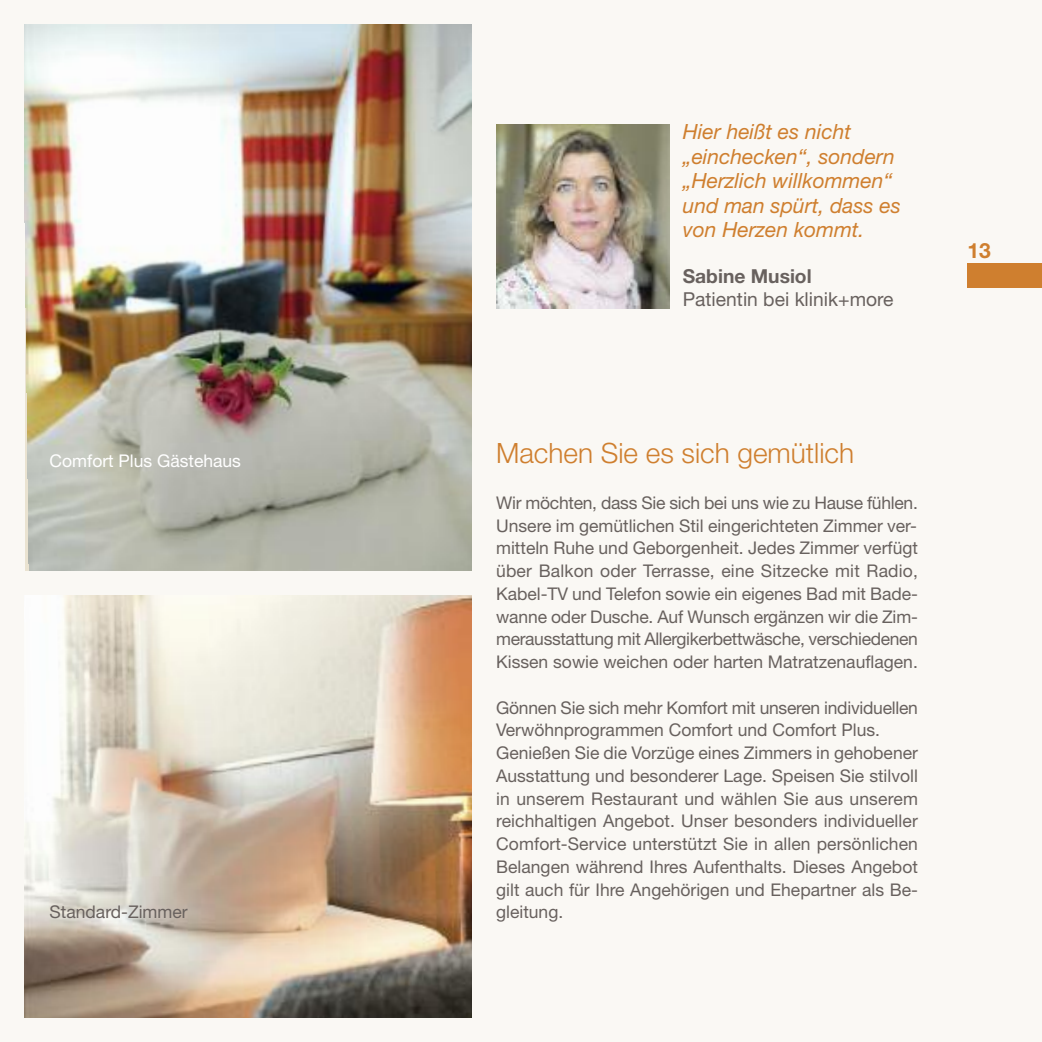
<style>
.page{position:relative;width:1042px;height:1042px;background:#faf8f4}
.page>*{position:absolute;margin:0;border:0;box-sizing:border-box;transform-origin:0 0}
.t1{font:300 28px "Helvetica Neue LT";color:#cf7f2f}
.t2{font:italic 21px/24.5px "Helvetica Neue LT";color:#cf7f2f}
.t3{font:700 21px "Helvetica Neue LT";color:#cf7f2f}
.t4{font:19.25px "Helvetica Neue LT";color:#68615e}
.t5{font:700 19.25px "Helvetica Neue LT";color:#68615e}
.t6{font:17.5px/22.8px "Helvetica Neue LT";color:#68615e;text-align:justify}
.t7{font:17.5px "Helvetica Neue LT";color:#fff}
</style>
<div class="page">
<img style="left:25px;top:25px;width:446px;height:545px">
<img style="left:25px;top:595px;width:446px;height:422px">
<img style="left:496px;top:124px;width:174px;height:185px">
<div style="left:967px;top:263px;width:75px;height:25px;background:#cf7f2f"></div>
<p class="t7" style="left:50px;top:455px;width:193px">Comfort Plus Gästehaus</p>
<p class="t6" style="left:50px;top:902px;width:140px">Standard-Zimmer</p>
<p class="t2" style="left:683px;top:121px;width:219px">Hier heißt es nicht „einchecken“, sondern „Herzlich willkommen“ und man spürt, dass es von Herzen kommt.</p>
<p class="t5" style="left:683px;top:269px;width:130px">Sabine Musiol</p>
<p class="t4" style="left:683px;top:292px;width:212px">Patientin bei klinik+more</p>
<p class="t3" style="left:967px;top:243px;width:25px">13</p>
<h1 class="t1" style="left:496px;top:443px;width:359px">Machen Sie es sich gemütlich</h1>
<p class="t6" style="left:496px;top:493px;width:423px">Wir möchten, dass Sie sich bei uns wie zu Hause fühlen.<br>Unsere im gemütlichen Stil eingerichteten Zimmer ver&shy;mitteln Ruhe und Geborgenheit. Jedes Zimmer verfügt über Balkon oder Terrasse, eine Sitzecke mit Radio, Kabel-TV und Telefon sowie ein eigenes Bad mit Bade&shy;wanne oder Dusche. Auf Wunsch ergänzen wir die Zim&shy;merausstattung mit Allergikerbettwäsche, verschiedenen Kissen sowie weichen oder harten Matratzenauflagen.</p>
<p class="t6" style="left:496px;top:698px;width:423px;text-align:left">Gönnen Sie sich mehr Komfort mit unseren individuellen Verwöhnprogrammen Comfort und Comfort Plus.<br>Genießen Sie die Vorzüge eines Zimmers in gehobener Ausstattung und besonderer Lage. Speisen Sie stilvoll in unserem Restaurant und wählen Sie aus unserem reichhaltigen Angebot. Unser besonders individueller Comfort-Service unterstützt Sie in allen persönlichen Belangen während Ihres Aufenthalts. Dieses Angebot gilt auch für Ihre Angehörigen und Ehepartner als Be&shy;gleitung.</p>
</div>
